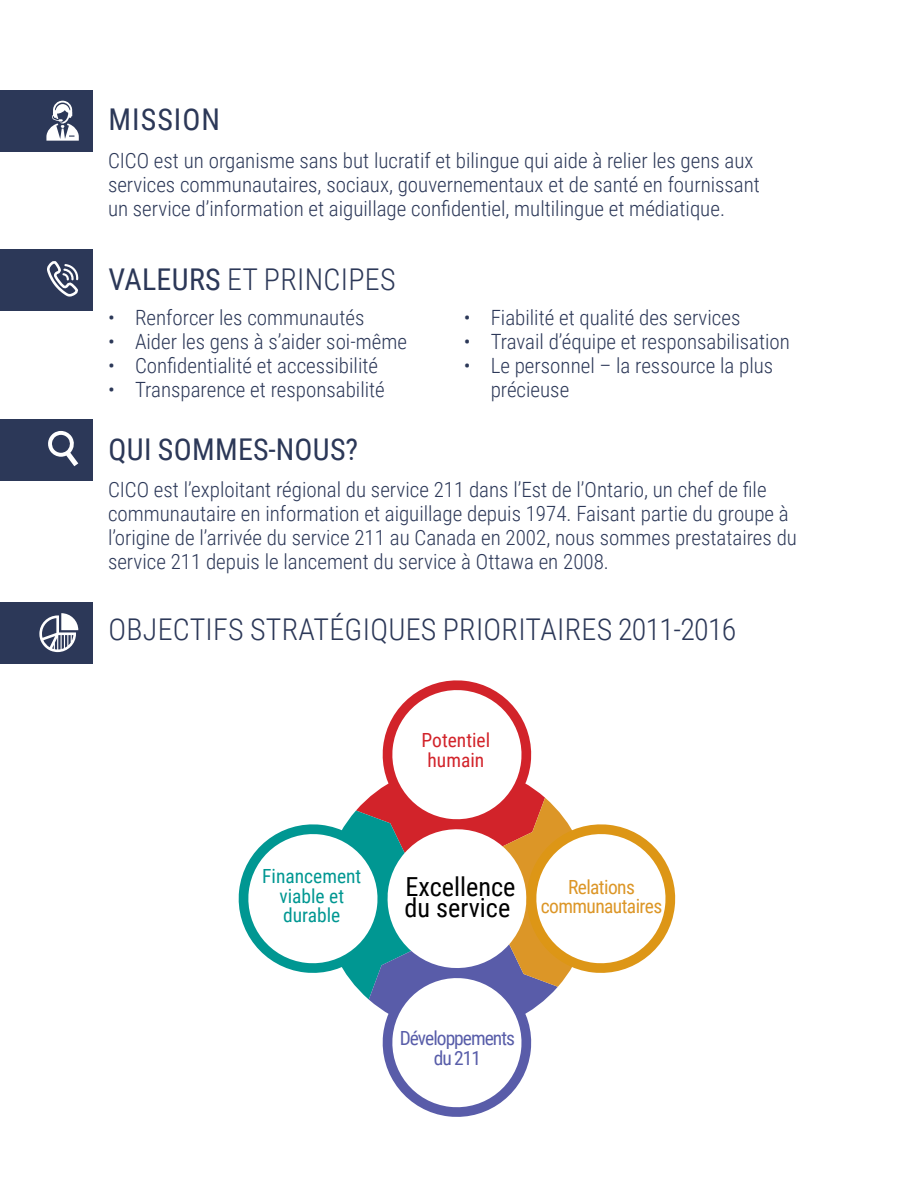
<style>
.page{position:relative;width:918px;height:1188px;background:#fff}
.page>*{position:absolute;margin:0;border:0;box-sizing:border-box;transform-origin:0 0}
.t1{font:300 30px "Roboto Condensed";letter-spacing:.01em;color:#2c3858}
.t2{font:30px "Roboto Condensed";letter-spacing:.01em;color:#2c3858}
.t3{font:30px "Roboto Condensed";letter-spacing:.035em;color:#2c3858}
.t4{font:26.25px/21.9px "Roboto Condensed";color:#000}
.t5{font:300 21px/24px "Roboto Condensed";color:#2c3858}
.t6{font:19.5px/19.6px "Roboto Condensed";color:#009792;text-align:center}
.t7{font:19.5px/19.6px "Roboto Condensed";letter-spacing:-.03em;color:#dc9627;text-align:center}
.t8{font:19.5px/19.6px "Roboto Condensed";letter-spacing:-.05em;color:#585da9;text-align:center}
.t9{font:19.5px/19.6px "Roboto Condensed";color:#d2232a;text-align:center}
.s1{font-weight:400}
</style>
<div class="page">
<div style="left:0;top:90px;width:93px;height:61px;background:#2c3858"></div>
<div style="left:0;top:249px;width:93px;height:62px;background:#2c3858"></div>
<div style="left:0;top:419px;width:93px;height:61px;background:#2c3858"></div>
<div style="left:0;top:602px;width:93px;height:61px;background:#2c3858"></div>
<svg style="left:46px;top:101px;width:33px;height:40px"></svg>
<svg style="left:47px;top:261px;width:32px;height:36px"></svg>
<svg style="left:238px;top:680px;width:438px;height:437px"></svg>
<svg style="left:48px;top:431px;width:30px;height:35px"></svg>
<svg style="left:39px;top:613px;width:39px;height:39px"></svg>
<h1 class="t3" style="left:109px;top:99px;width:113px">MISSION</h1>
<p class="t5" style="left:108px;top:148px;width:654px">CICO est un organisme sans but lucratif et bilingue qui aide à relier les gens aux services communautaires, sociaux, gouvernementaux et de santé en fournissant un service d’information et aiguillage confidentiel, multilingue et médiatique.</p>
<h1 class="t1" style="left:109px;top:258px;width:289px"><span class="s1">VALEURS</span> ET PRINCIPES</h1>
<p class="t5" style="left:108px;top:305px;width:258px">• Renforcer les communautés</p>
<p class="t5" style="left:108px;top:329px;width:301px">• Aider les gens à s’aider soi-même</p>
<p class="t5" style="left:108px;top:353px;width:272px">• Confidentialité et accessibilité</p>
<p class="t5" style="left:108px;top:377px;width:278px">• Transparence et responsabilité</p>
<p class="t5" style="left:464px;top:305px;width:278px">• Fiabilité et qualité des services</p>
<p class="t5" style="left:464px;top:329px;width:328px">• Travail d’équipe et responsabilisation</p>
<p class="t5" style="left:491px;top:353px;width:284px;text-indent:-27px">• Le personnel – la ressource la plus précieuse</p>
<h1 class="t2" style="left:109px;top:428px;width:251px">QUI SOMMES-NOUS?</h1>
<p class="t5" style="left:108px;top:477px;width:691px">CICO est l’exploitant régional du service 211 dans l’Est de l’Ontario, un chef de file communautaire en information et aiguillage depuis 1974. Faisant partie du groupe à l’origine de l’arrivée du service 211 au Canada en 2002, nous sommes prestataires du service 211 depuis le lancement du service à Ottawa en 2008.</p>
<h1 class="t1" style="left:109px;top:609px;width:630px">OBJECTIFS STRATÉGIQUES PRIORITAIRES 2011-2016</h1>
<p class="t6" style="left:262px;top:865px;width:101px">Financement viable et durable</p>
<p class="t9" style="left:422px;top:729px;width:70px">Potentiel humain</p>
<p class="t4" style="left:405px;top:874px;width:112px">Excellence du service</p>
<p class="t7" style="left:541px;top:876px;width:123px">Relations communautaires</p>
<p class="t8" style="left:400px;top:1027px;width:117px">Développements du 211</p>
</div>
